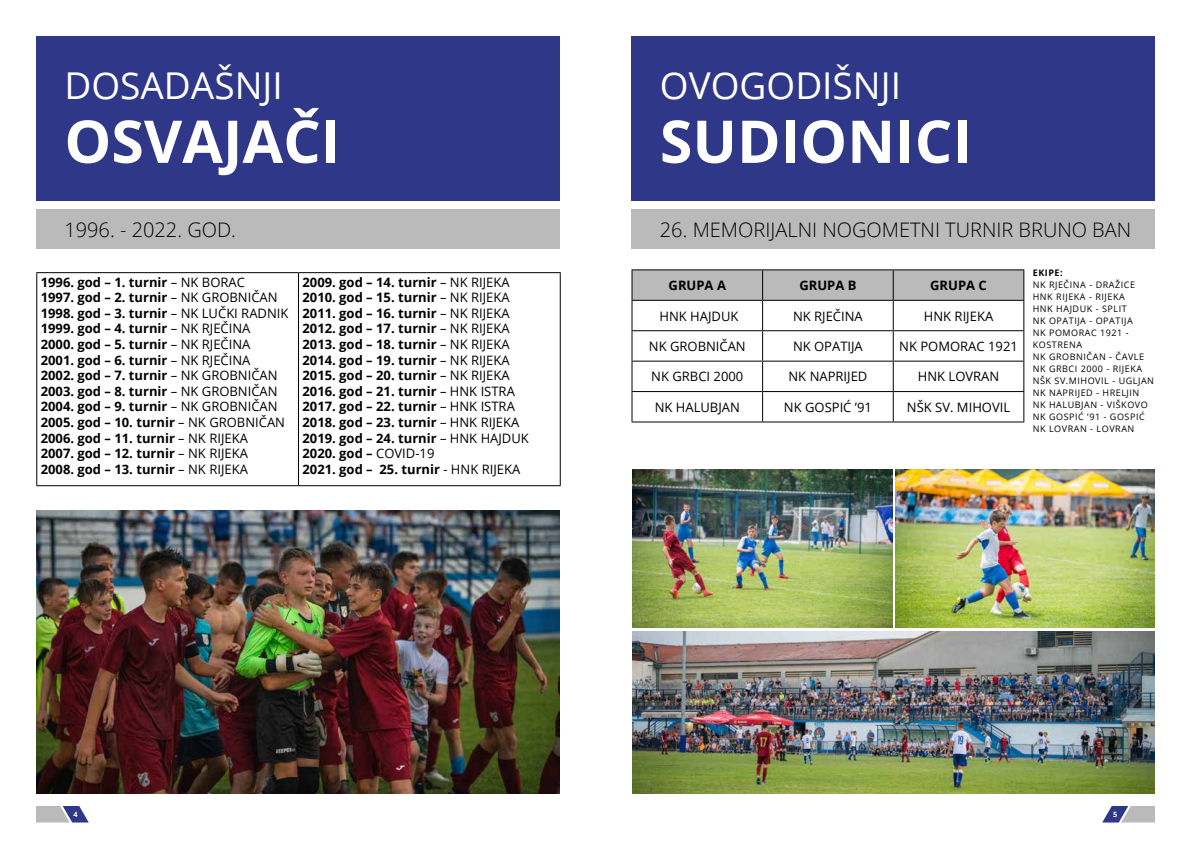
<style>
.page{position:relative;width:1191px;height:842px;background:#fff}
.page>*{position:absolute;margin:0;border:0;box-sizing:border-box;transform-origin:0 0}
.t1{font:700 59px "Open Sans";color:#fff}
.t2{font:37px "Open Sans";color:#fff}
.t3{font:300 20px "Open Sans";color:#000}
.t4{font:700 13px/15.6px "Open Sans";color:#000}
.t5{font:13px "Open Sans";color:#000}
.t6{font:9px/12px "Open Sans";letter-spacing:.06em;color:#000}
.t7{font:700 9px "Open Sans";letter-spacing:.06em;color:#000}
.t8{font:700 7.3px "Open Sans";color:#fff}
.s1{font-weight:400}
</style>
<div class="page">
<svg style="left:36px;top:806px;width:53px;height:16px"></svg>
<svg style="left:1102px;top:806px;width:53px;height:16px"></svg>
<div style="left:631px;top:36px;width:524px;height:164px;background:#2f3788"></div>
<div style="left:631px;top:209px;width:524px;height:40px;background:#bababa"></div>
<div style="left:36px;top:36px;width:523px;height:164px;background:#2f3788"></div>
<div style="left:36px;top:209px;width:523px;height:40px;background:#bababa"></div>
<hr style="left:36px;top:272px;width:262px;height:1px;background:#000">
<hr style="left:36px;top:273px;width:1px;height:212px;background:#000">
<hr style="left:298px;top:272px;width:263px;height:1px;background:#000">
<hr style="left:298px;top:273px;width:1px;height:212px;background:#000">
<hr style="left:560px;top:273px;width:1px;height:212px;background:#000">
<hr style="left:36px;top:485px;width:262px;height:1px;background:#000">
<hr style="left:298px;top:485px;width:263px;height:1px;background:#000">
<hr style="left:631px;top:269px;width:131px;height:1px;background:#000">
<hr style="left:762px;top:269px;width:131px;height:1px;background:#000">
<hr style="left:893px;top:269px;width:131px;height:1px;background:#000">
<svg style="left:631px;top:270px;width:393px;height:60px"></svg>
<hr style="left:631px;top:330px;width:131px;height:1px;background:#000">
<hr style="left:631px;top:331px;width:1px;height:30px;background:#000">
<hr style="left:762px;top:330px;width:131px;height:1px;background:#000">
<hr style="left:762px;top:331px;width:1px;height:30px;background:#000">
<hr style="left:893px;top:330px;width:131px;height:1px;background:#000">
<hr style="left:892px;top:331px;width:1px;height:30px;background:#000">
<hr style="left:1023px;top:331px;width:1px;height:30px;background:#000">
<hr style="left:631px;top:361px;width:131px;height:1px;background:#000">
<hr style="left:762px;top:361px;width:131px;height:1px;background:#000">
<hr style="left:893px;top:361px;width:131px;height:1px;background:#000">
<hr style="left:631px;top:391px;width:131px;height:1px;background:#000">
<svg style="left:631px;top:362px;width:1px;height:59px"></svg>
<hr style="left:762px;top:391px;width:131px;height:1px;background:#000">
<svg style="left:762px;top:362px;width:1px;height:59px"></svg>
<hr style="left:893px;top:391px;width:131px;height:1px;background:#000">
<svg style="left:892px;top:362px;width:1px;height:59px"></svg>
<svg style="left:1023px;top:362px;width:1px;height:59px"></svg>
<hr style="left:631px;top:421px;width:131px;height:1px;background:#000">
<hr style="left:762px;top:421px;width:131px;height:1px;background:#000">
<hr style="left:893px;top:421px;width:131px;height:1px;background:#000">
<img style="left:36px;top:510px;width:524px;height:284px">
<img style="left:632px;top:631px;width:523px;height:163px">
<img style="left:632px;top:469px;width:260px;height:159px">
<img style="left:895px;top:469px;width:260px;height:159px">
<h2 class="t2" style="left:64px;top:60px;width:220px">DOSADAŠNJI</h2>
<h1 class="t1" style="left:64px;top:100px;width:277px">OSVAJAČI</h1>
<h2 class="t2" style="left:660px;top:60px;width:243px">OVOGODIŠNJI</h2>
<h1 class="t1" style="left:660px;top:100px;width:313px">SUDIONICI</h1>
<h3 class="t3" style="left:64px;top:216px;width:173px">1996. - 2022. GOD.</h3>
<p class="t4" style="left:41px;top:274px;width:249px">1996. god – 1. turnir <span class="s1">– NK BORAC<br></span>1997. god – 2. turnir <span class="s1">– NK GROBNIČAN </span>1998. god – 3. turnir <span class="s1">– NK LUČKI RADNIK </span>1999. god – 4. turnir <span class="s1">– NK RJEČINA<br></span>2000. god – 5. turnir <span class="s1">– NK RJEČINA<br></span>2001. god – 6. turnir <span class="s1">– NK RJEČINA<br></span>2002. god – 7. turnir <span class="s1">– NK GROBNIČAN </span>2003. god – 8. turnir <span class="s1">– NK GROBNIČAN </span>2004. god – 9. turnir <span class="s1">– NK GROBNIČAN </span>2005. god – 10. turnir <span class="s1">– NK GROBNIČAN </span>2006. god – 11. turnir <span class="s1">– NK RIJEKA<br></span>2007. god – 12. turnir <span class="s1">– NK RIJEKA<br></span>2008. god – 13. turnir <span class="s1">– NK RIJEKA</span></p>
<p class="t4" style="left:302px;top:274px;width:228px">2009. god – 14. turnir <span class="s1">– NK RIJEKA<br></span>2010. god – 15. turnir <span class="s1">– NK RIJEKA<br></span>2011. god – 16. turnir <span class="s1">– NK RIJEKA<br></span>2012. god – 17. turnir <span class="s1">– NK RIJEKA<br></span>2013. god – 18. turnir <span class="s1">– NK RIJEKA<br></span>2014. god – 19. turnir <span class="s1">– NK RIJEKA<br></span>2015. god – 20. turnir <span class="s1">– NK RIJEKA<br></span>2016. god – 21. turnir <span class="s1">– HNK ISTRA<br></span>2017. god – 22. turnir <span class="s1">– HNK ISTRA<br></span>2018. god – 23. turnir <span class="s1">– HNK RIJEKA<br></span>2019. god – 24. turnir <span class="s1">– HNK HAJDUK<br></span>2020. god – <span class="s1">COVID-19<br></span>2021. god – 25. turnir <span class="s1">- HNK RIJEKA</span></p>
<p class="t4" style="left:668px;top:277px;width:59px">GRUPA A</p>
<p class="t4" style="left:799px;top:277px;width:59px">GRUPA B</p>
<p class="t4" style="left:930px;top:277px;width:58px">GRUPA C</p>
<h3 class="t3" style="left:660px;top:216px;width:473px">26. MEMORIJALNI NOGOMETNI TURNIR BRUNO BAN</h3>
<p class="t7" style="left:1032px;top:267px;width:31px">EKIPE:</p>
<p class="t6" style="left:1032px;top:279px;width:123px">NK RJEČINA - DRAŽICE<br>HNK RIJEKA - RIJEKA<br>HNK HAJDUK - SPLIT<br>NK OPATIJA - OPATIJA<br>NK POMORAC 1921 -<br>KOSTRENA<br>NK GROBNIČAN - ČAVLE<br>NK GRBCI 2000 - RIJEKA<br>NŠK SV.MIHOVIL - UGLJAN<br>NK NAPRIJED - HRELJIN<br>NK HALUBJAN - VIŠKOVO<br>NK GOSPIĆ ’91 - GOSPIĆ<br>NK LOVRAN - LOVRAN</p>
<p class="t5" style="left:659px;top:307px;width:80px">HNK HAJDUK</p>
<p class="t5" style="left:793px;top:307px;width:71px">NK RJEČINA</p>
<p class="t5" style="left:924px;top:307px;width:71px">HNK RIJEKA</p>
<p class="t5" style="left:649px;top:337px;width:98px">NK GROBNIČAN</p>
<p class="t5" style="left:793px;top:337px;width:71px">NK OPATIJA</p>
<p class="t5" style="left:899px;top:337px;width:120px">NK POMORAC 1921</p>
<p class="t5" style="left:651px;top:368px;width:94px">NK GRBCI 2000</p>
<p class="t5" style="left:788px;top:368px;width:80px">NK NAPRIJED</p>
<p class="t5" style="left:917px;top:368px;width:83px">HNK LOVRAN</p>
<p class="t5" style="left:655px;top:398px;width:87px">NK HALUBJAN</p>
<p class="t5" style="left:784px;top:398px;width:90px">NK GOSPIĆ ’91</p>
<p class="t5" style="left:907px;top:398px;width:105px">NŠK SV. MIHOVIL</p>
<p class="t8" style="left:74px;top:809px;width:6px">4</p>
<p class="t8" style="left:1113px;top:809px;width:6px">5</p>
</div>
